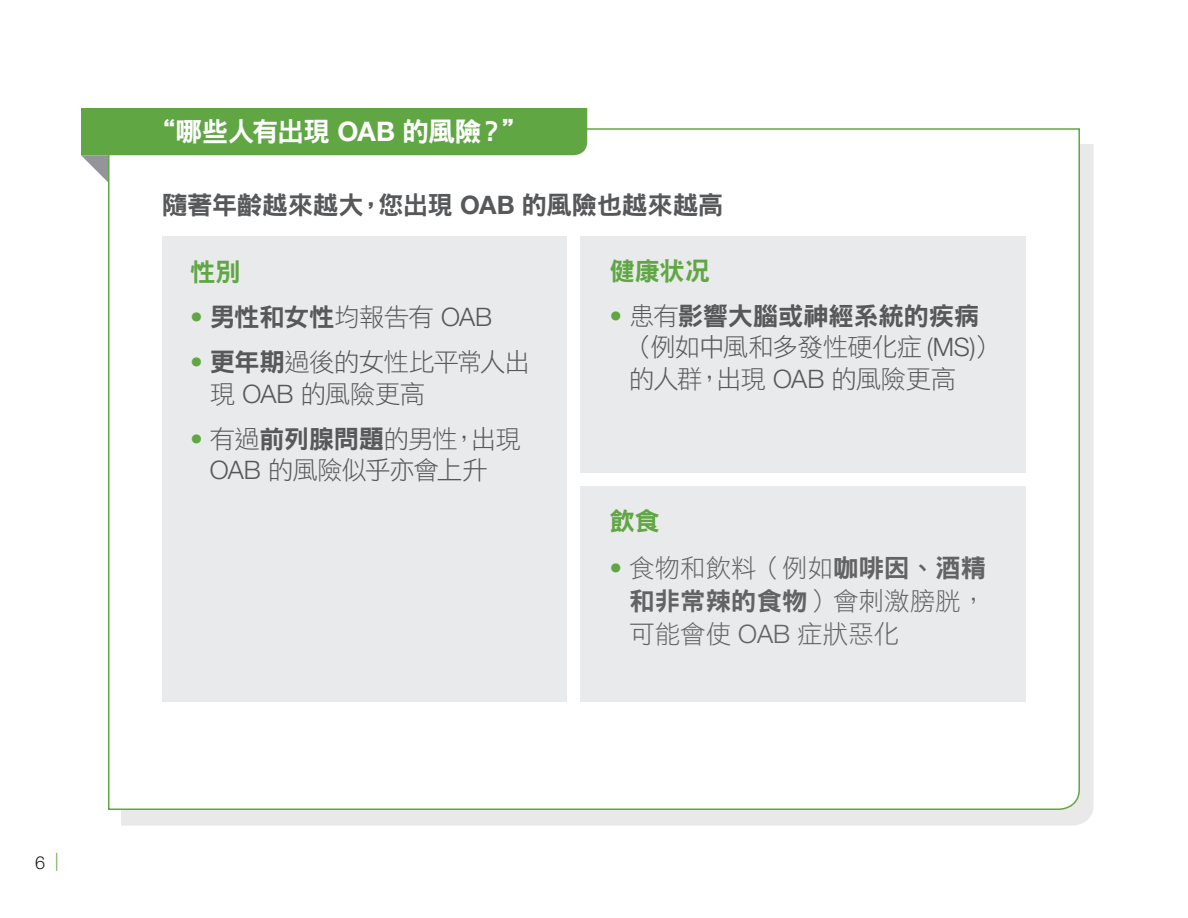
<style>
.page{position:relative;width:1188px;height:918px;background:#fff}
.page>*{position:absolute;margin:0;border:0;box-sizing:border-box;transform-origin:0 0}
.t1{font:27px "DF Hei Std W9";letter-spacing:-.035em;color:#fff}
.P1{font:25.5px/31.5px "DF Hei Std W3";letter-spacing:-.04em;color:#57585a}
.t2{font:25.5px/33px "DF Hei Std W3";color:#636366;text-align:justify}
.P1-2{font:25.5px "DF Hei Std W9";letter-spacing:-.015em;color:#57585a}
.P1-3{font:25.5px "DF Hei Std W9";color:#60a744}
.t3{font:300 18px "Helvetica Neue LT Std";color:#231f20}
.s1{color:#60a744}
.s2{font-family:"Helvetica Neue LT Std";font-weight:700}
.s3{font-family:"Helvetica Neue LT Std";font-weight:300;color:#60a744}
.s4{font-family:"DF Hei Std W3"}
.s5{font-family:"Helvetica Neue LT Std";font-weight:300}
.s6{font-family:"DF Hei Std W9"}
.s7{font-family:"DF Hei GB W9"}
</style>
<div class="page">
<div style="left:121px;top:144px;width:972px;height:682px;background:#e9e9e9"></div>
<div style="left:108px;top:128px;width:972px;height:682px;background:#fff"></div>
<svg style="left:81px;top:108px;width:506px;height:74px;background:#98c586"></svg>
<div style="left:162px;top:236px;width:405px;height:466px;background:#e9eaeb"></div>
<div style="left:580px;top:236px;width:446px;height:236px;background:#e9eaeb"></div>
<div style="left:580px;top:486px;width:446px;height:216px;background:#e9eaeb"></div>
<p class="t3" style="left:35px;top:851px;width:25px">6 <span class="s1">|</span></p>
<h2 class="t1" style="left:148px;top:117px;width:382px">“哪些人有出現 <span class="s2">OAB</span> 的風險？”</h2>
<p class="P1-2" style="left:162px;top:191px;width:563px">隨著年齡越來越大，您出現 <span class="s2">OAB</span> 的風險也越來越高</p>
<p class="P1-3" style="left:190px;top:259px;width:52px">性別</p>
<p class="P1-2" style="left:190px;top:304px;width:304px"><span class="s3">•</span> 男性和女性<span class="s4">均報告有</span> <span class="s5">OAB</span></p>
<p class="P1" style="left:210px;top:346px;width:322px;text-indent:-20px"><span class="s3">•</span> <span class="s6">更年期</span>過後的女性比平常人出現 <span class="s5">OAB</span> 的風險更高</p>
<p class="P1" style="left:190px;top:423px;width:332px;text-align:center"><span class="s3">•</span> 有過<span class="s6">前列腺問題</span>的男性，出現<br><span class="s5">OAB</span> 的風險似乎亦會上升</p>
<p class="P1-3" style="left:609px;top:257px;width:102px">健康<span class="s7">状</span>况</p>
<p class="P1" style="left:629px;top:300px;width:369px;text-indent:-20px"><span class="s3">•</span> 患有<span class="s6">影響大腦或神經系統的疾病</span>（例如中風和多發性硬化症 <span class="s5">(MS)</span>）的人群，出現 <span class="s5">OAB</span> 的風險更高</p>
<p class="P1-3" style="left:609px;top:507px;width:52px">飲食</p>
<p class="t2" style="left:629px;top:551px;width:358px;text-indent:-20px"><span class="s3">•</span> 食物和飲料（例如<span class="s6">咖啡因、酒精和非常辣的食物</span>）會刺激膀胱，可能會使 <span class="s5">OAB</span> 症狀惡化</p>
</div>
